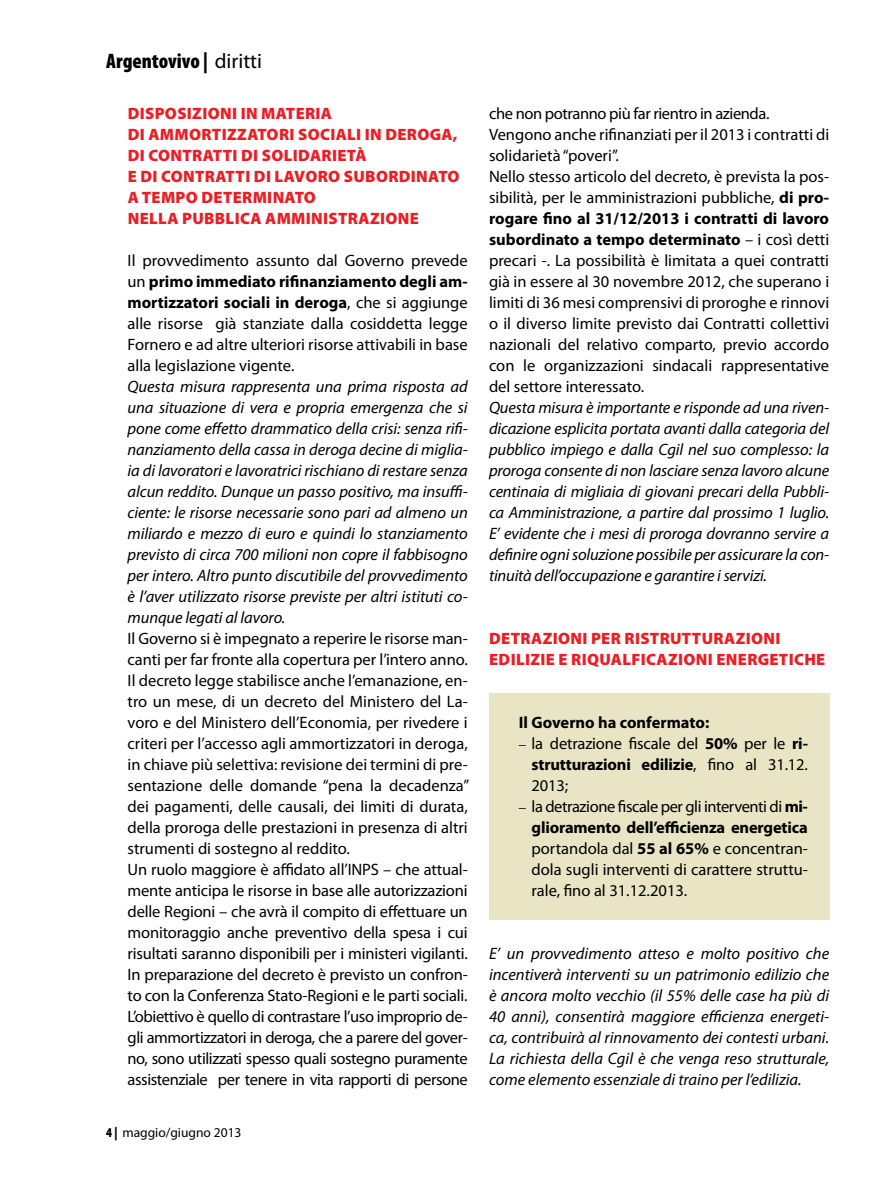
<style>
.page{position:relative;width:893px;height:1191px;background:#fff}
.page>*{position:absolute;margin:0;border:0;box-sizing:border-box;transform-origin:0 0}
.t1{font:900 condensed 21px "Myriad Pro";color:#000}
.t2{font:16.5px/21px "Myriad Pro";letter-spacing:-.005em;color:#000}
.t3{font:italic 16.5px/21px "Myriad Pro";letter-spacing:-.005em;color:#000;text-align:justify}
.t4{font:900 16.5px/21px "Myriad Pro";letter-spacing:.02em;color:#ed1d24}
.t5{font:700 16.5px "Myriad Pro";letter-spacing:-.01em;color:#000}
.t6{font:16.5px "Myriad Pro";letter-spacing:-.025em;color:#000}
.t7{font:13.5px "Myriad Pro";color:#000}
.s1{font-weight:400;font-stretch:normal}
.s2{font-weight:700}
.s3{font-weight:900;font-stretch:condensed}
.s4{font-weight:400}
</style>
<div class="page">
<div style="left:489px;top:693px;width:340px;height:226px;background:#e9e4c3"></div>
<p class="t1" style="left:106px;top:49px;width:157px">Argentovivo | <span class="s1">diritti</span></p>
<p class="t4" style="left:128px;top:103px;width:333px">DISPOSIZIONI IN MATERIA<br>DI AMMORTIZZATORI SOCIALI IN DEROGA,<br>DI CONTRATTI DI SOLIDARIETÀ<br>E DI CONTRATTI DI LAVORO SUBORDI NATO<br>A TEMPO DETERMI NATO<br>NELLA PUBBLICA AMMI</p>
<p class="t4" style="left:311px;top:208px;width:109px">NISTRAZIONE</p>
<p class="t2" style="left:128px;top:249px;width:342px;text-align:justify">Il provvedimento assunto dal Governo prevede un <span class="s2">primo immediato rifinanziamento degli am&shy;mortizzatori sociali in deroga</span>, che si aggiunge alle risorse già stanziate dalla cosiddetta legge Fornero e ad altre ulteriori risorse attivabili in base alla legislazione vigente.</p>
<p class="t3" style="left:128px;top:375px;width:342px">Questa misura rappresenta una prima risposta ad una situazione di vera e propria emergenza che si pone come effetto drammatico della crisi: senza rifi&shy;nanziamento della cassa in deroga decine di miglia&shy;ia di lavoratori e lavoratrici rischiano di restare senza alcun reddito. Dunque un passo positivo, ma insuffi&shy;ciente: le risorse necessarie sono pari ad almeno un miliardo e mezzo di euro e quindi lo stanziamento previsto di circa 700 milioni non copre il fabbisogno per intero. Altro punto discutibile del provvedimento è l’aver utilizzato risorse previste per altri istituti co&shy;munque legati al lavoro.</p>
<p class="t2" style="left:128px;top:627px;width:343px">Il Governo si è impegnato a reperire le risorse man&shy;canti per far fronte alla copertura per l’intero anno.<br>Il decreto legge stabilisce anche l’emanazione, en&shy;tro un mese, di un decreto del Ministero del La&shy;voro e del Ministero dell’Economia, per rivedere i criteri per l’accesso agli ammortizzatori in deroga, in chiave più selettiva: revisione dei termini di pre&shy;sentazione delle domande “pena la decadenza” dei pagamenti, delle causali, dei limiti di durata, della proroga delle prestazioni in presenza di altri strumenti di sostegno al reddito.<br>Un ruolo maggiore è affidato all’INPS – che attual&shy;mente anticipa le risorse in base alle autorizzazioni delle Regioni – che avrà il compito di effettuare un monitoraggio anche preventivo della spesa i cui risultati saranno disponibili per i ministeri vigilanti.<br>In preparazione del decreto è previsto un confron&shy;to con la Conferenza Stato-Regioni e le parti sociali.<br>L’obiettivo è quello di contrastare l’uso improprio de&shy;gli ammortizzatori in deroga, che a parere del gover&shy;no, sono utilizzati spesso quali sostegno puramente assistenziale per tenere in vita rapporti di persone</p>
<p class="t7" style="left:106px;top:1124px;width:137px"><span class="s3">4 |</span> maggio/giugno 2013</p>
<p class="t2" style="left:489px;top:103px;width:342px">che non potranno più far rientro in azienda.<br>Vengono anche rifinanziati per il 2013 i contratti di solidarietà “poveri”.<br>Nello stesso articolo del decreto, è prevista la pos&shy;sibilità, per le amministrazioni pubbliche, <span class="s2">di pro&shy;rogare fino al 31/12/2013 i contratti di lavoro subordinato a tempo determinato</span> – i così detti precari -. La possibilità è limitata a quei contratti già in essere al 30 novembre 2012, che superano i limiti di 36 mesi comprensivi di proroghe e rinnovi o il diverso limite previsto dai Contratti collettivi nazionali del relativo comparto, previo accordo con le organizzazioni sindacali rappresentative del settore interessato.</p>
<p class="t3" style="left:489px;top:397px;width:342px">Questa misura è importante e risponde ad una riven&shy;dicazione esplicita portata avanti dalla categoria del pubblico impiego e dalla Cgil nel suo complesso: la proroga consente di non lasciare senza lavoro alcune centinaia di migliaia di giovani precari della Pubbli&shy;ca Amministrazione, a partire dal prossimo 1 luglio.<br>E’ evidente che i mesi di proroga dovranno servire a definire ogni soluzione possibile per assicurare la con&shy;tinuità dell’occupazione e garantire i servizi.</p>
<p class="t4" style="left:489px;top:628px;width:23px">DETRAZ</p>
<p class="t4" style="left:553px;top:628px;width:49px">IONI PER</p>
<p class="t4" style="left:624px;top:628px;width:101px">RISTRUTTURAZ</p>
<p class="t4" style="left:746px;top:628px;width:36px">IONI</p>
<p class="t4" style="left:489px;top:649px;width:169px">EDILIZIE E RIQUALFICAZ</p>
<p class="t4" style="left:678px;top:649px;width:50px">IONI ENERGET</p>
<p class="t4" style="left:789px;top:649px;width:37px">ICHE</p>
<p class="t5" style="left:519px;top:712px;width:192px">Il Governo ha confermato:</p>
<p class="t2" style="left:519px;top:732px;width:291px">− la detrazione fiscale del <span class="s2">50%</span> per le <span class="s2">ri-</span></p>
<p class="t5" style="left:531px;top:753px;width:278px">strutturazioni edilizie<span class="s4">, fino al 31.12.</span></p>
<p class="t2" style="left:531px;top:774px;width:38px">2013;</p>
<p class="t6" style="left:519px;top:796px;width:291px">− la detrazione fiscale per gli interventi di <span class="s2">mi-</span></p>
<p class="t5" style="left:531px;top:816px;width:278px">glioramento dell’efficienza energetica</p>
<p class="t2" style="left:531px;top:837px;width:278px">portandola dal <span class="s2">55 al 65%</span> e concentran-</p>
<p class="t2" style="left:531px;top:858px;width:278px">dola sugli interventi di carattere struttu-</p>
<p class="t2" style="left:531px;top:879px;width:157px">rale, fino al 31.12.2013.</p>
<p class="t3" style="left:489px;top:942px;width:342px">E’ un provvedimento atteso e molto positivo che incentiverà interventi su un patrimonio edilizio che è ancora molto vecchio (il 55% delle case ha più di 40 anni), consentirà maggiore efficienza energeti&shy;ca, contribuirà al rinnovamento dei contesti urbani.<br>La richiesta della Cgil è che venga reso strutturale, come elemento essenziale di traino per l’edilizia.</p>
</div>
